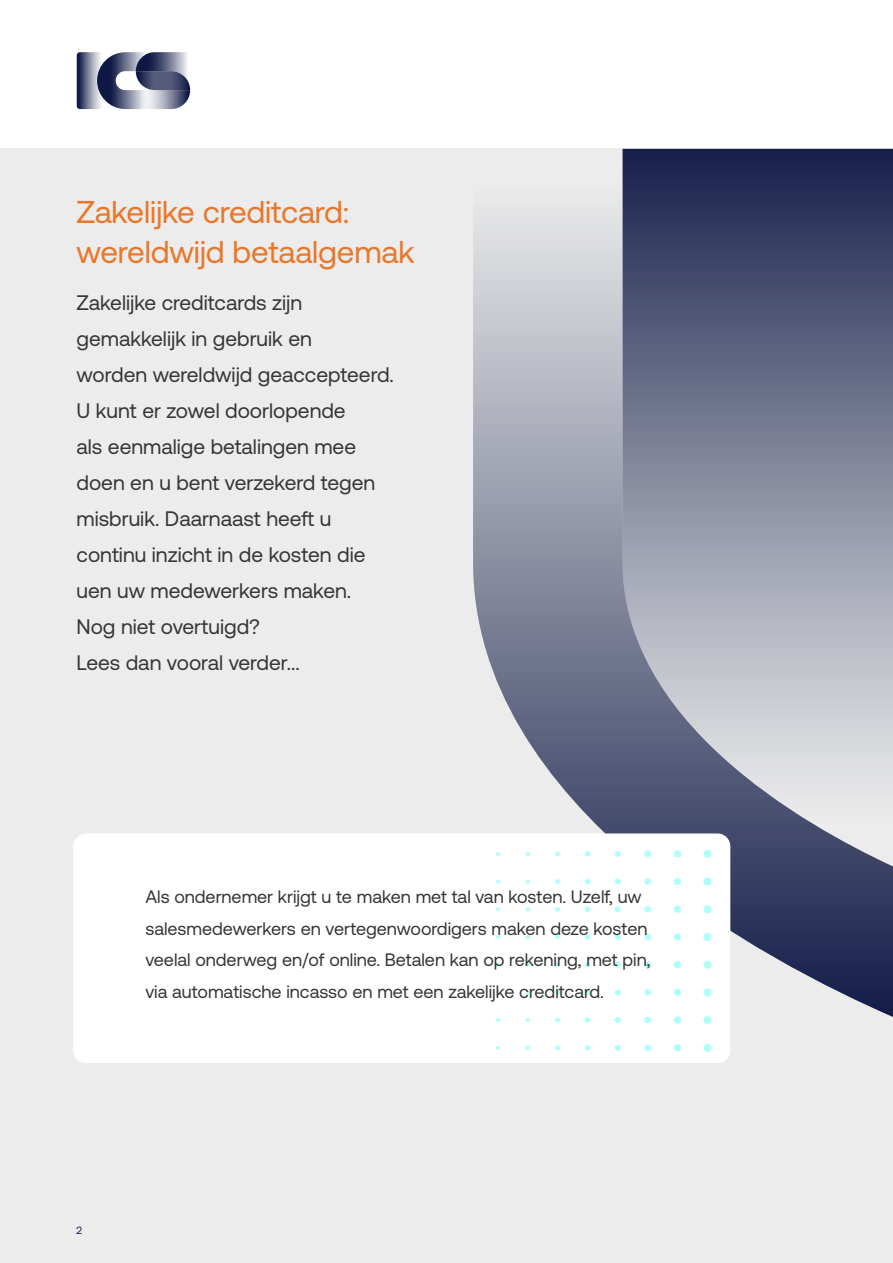
<style>
.page{position:relative;width:893px;height:1263px;background:#fff}
.page>*{position:absolute;margin:0;border:0;box-sizing:border-box;transform-origin:0 0}
.t1{font:31.5px/40.5px "Aeonik";letter-spacing:-.005em;color:#ea7628}
.t2{font:21px/36px "Aeonik";color:#373636}
.t3{font:18px/31.5px "Aeonik";color:#373636}
.t4{font:10.5px "Aeonik";color:#0e1844}
</style>
<div class="page">
<svg style="left:77px;top:52px;width:113px;height:57px;background:#7a8098"></svg>
<div style="left:0;top:149px;width:893px;height:1114px;background:#ececec"></div>
<svg style="left:473px;top:149px;width:420px;height:868px;background:#888da0"></svg>
<div style="left:73px;top:833px;width:657px;height:230px;background:#fff;border-radius:13px"></div>
<div style="left:703px;top:850px;width:8px;height:8px;background:#aefffb;border-radius:50%"></div>
<div style="left:674px;top:850px;width:7px;height:7px;background:#aefffb;border-radius:50%"></div>
<div style="left:644px;top:850px;width:7px;height:7px;background:#aefffb;border-radius:50%"></div>
<svg style="left:615px;top:851px;width:6px;height:6px"></svg>
<svg style="left:585px;top:851px;width:5px;height:5px"></svg>
<svg style="left:555px;top:851px;width:5px;height:5px"></svg>
<svg style="left:526px;top:852px;width:4px;height:4px"></svg>
<svg style="left:496px;top:852px;width:4px;height:4px"></svg>
<div style="left:703px;top:877px;width:8px;height:9px;background:#aefffb;border-radius:50%"></div>
<div style="left:674px;top:878px;width:7px;height:7px;background:#aefffb;border-radius:50%"></div>
<div style="left:644px;top:878px;width:7px;height:7px;background:#aefffb;border-radius:50%"></div>
<svg style="left:615px;top:878px;width:6px;height:6px"></svg>
<svg style="left:585px;top:879px;width:5px;height:5px"></svg>
<svg style="left:555px;top:879px;width:5px;height:5px"></svg>
<svg style="left:526px;top:879px;width:4px;height:5px"></svg>
<svg style="left:496px;top:880px;width:4px;height:3px"></svg>
<div style="left:703px;top:905px;width:8px;height:8px;background:#aefffb;border-radius:50%"></div>
<div style="left:674px;top:906px;width:7px;height:7px;background:#aefffb;border-radius:50%"></div>
<div style="left:644px;top:906px;width:7px;height:6px;background:#aefffb;border-radius:50%"></div>
<svg style="left:615px;top:906px;width:6px;height:6px"></svg>
<svg style="left:585px;top:907px;width:5px;height:5px"></svg>
<svg style="left:555px;top:907px;width:5px;height:5px"></svg>
<svg style="left:526px;top:907px;width:4px;height:4px"></svg>
<svg style="left:496px;top:907px;width:4px;height:4px"></svg>
<div style="left:703px;top:933px;width:8px;height:8px;background:#aefffb;border-radius:50%"></div>
<div style="left:674px;top:933px;width:7px;height:8px;background:#aefffb;border-radius:50%"></div>
<div style="left:644px;top:934px;width:7px;height:6px;background:#aefffb;border-radius:50%"></div>
<svg style="left:615px;top:934px;width:6px;height:6px"></svg>
<svg style="left:585px;top:934px;width:5px;height:6px"></svg>
<svg style="left:555px;top:934px;width:5px;height:5px"></svg>
<svg style="left:526px;top:935px;width:4px;height:4px"></svg>
<svg style="left:496px;top:935px;width:4px;height:4px"></svg>
<div style="left:703px;top:961px;width:8px;height:8px;background:#aefffb;border-radius:50%"></div>
<div style="left:674px;top:961px;width:7px;height:7px;background:#aefffb;border-radius:50%"></div>
<div style="left:644px;top:961px;width:7px;height:7px;background:#aefffb;border-radius:50%"></div>
<svg style="left:615px;top:962px;width:6px;height:6px"></svg>
<svg style="left:585px;top:962px;width:5px;height:5px"></svg>
<svg style="left:555px;top:962px;width:5px;height:5px"></svg>
<svg style="left:526px;top:962px;width:4px;height:5px"></svg>
<svg style="left:496px;top:963px;width:4px;height:4px"></svg>
<div style="left:703px;top:988px;width:8px;height:8px;background:#aefffb;border-radius:50%"></div>
<div style="left:674px;top:989px;width:7px;height:7px;background:#aefffb;border-radius:50%"></div>
<div style="left:644px;top:989px;width:7px;height:7px;background:#aefffb;border-radius:50%"></div>
<svg style="left:615px;top:989px;width:6px;height:6px"></svg>
<svg style="left:585px;top:990px;width:5px;height:5px"></svg>
<svg style="left:555px;top:990px;width:5px;height:5px"></svg>
<svg style="left:526px;top:990px;width:4px;height:4px"></svg>
<svg style="left:496px;top:990px;width:4px;height:4px"></svg>
<div style="left:703px;top:1016px;width:8px;height:8px;background:#aefffb;border-radius:50%"></div>
<div style="left:674px;top:1016px;width:7px;height:8px;background:#aefffb;border-radius:50%"></div>
<div style="left:644px;top:1017px;width:7px;height:6px;background:#aefffb;border-radius:50%"></div>
<svg style="left:615px;top:1017px;width:6px;height:6px"></svg>
<svg style="left:585px;top:1017px;width:5px;height:6px"></svg>
<svg style="left:555px;top:1018px;width:5px;height:4px"></svg>
<svg style="left:526px;top:1018px;width:4px;height:4px"></svg>
<svg style="left:496px;top:1018px;width:4px;height:4px"></svg>
<div style="left:703px;top:1044px;width:8px;height:8px;background:#aefffb;border-radius:50%"></div>
<div style="left:674px;top:1044px;width:7px;height:7px;background:#aefffb;border-radius:50%"></div>
<div style="left:644px;top:1044px;width:7px;height:7px;background:#aefffb;border-radius:50%"></div>
<svg style="left:615px;top:1045px;width:6px;height:6px"></svg>
<svg style="left:585px;top:1045px;width:5px;height:5px"></svg>
<svg style="left:555px;top:1045px;width:5px;height:5px"></svg>
<svg style="left:526px;top:1046px;width:4px;height:4px"></svg>
<svg style="left:496px;top:1046px;width:4px;height:4px"></svg>
<h1 class="t1" style="left:77px;top:192px;width:339px">Zakelijke creditcard: wereldwijd betaalgemak</h1>
<p class="t2" style="left:77px;top:285px;width:319px">Zakelijke creditcards zijn gemakkelijk in gebruik en<br>worden wereldwijd geaccepteerd.<br>U kunt er zowel doorlopende<br>als eenmalige betalingen mee doen en u bent verzekerd tegen misbruik. Daarnaast heeft u continu inzicht in de kosten die uen uw medewerkers maken.<br>Nog niet overtuigd?<br>Lees dan vooral verder...</p>
<p class="t3" style="left:145px;top:881px;width:507px">Als ondernemer krijgt u te maken met tal van kosten. Uzelf, uw salesmedewerkers en vertegenwoordigers maken deze kosten veelal onderweg en/of online. Betalen kan op rekening, met pin, via automatische incasso en met een zakelijke creditcard.</p>
<p class="t4" style="left:77px;top:1225px;width:7px">2</p>
</div>
